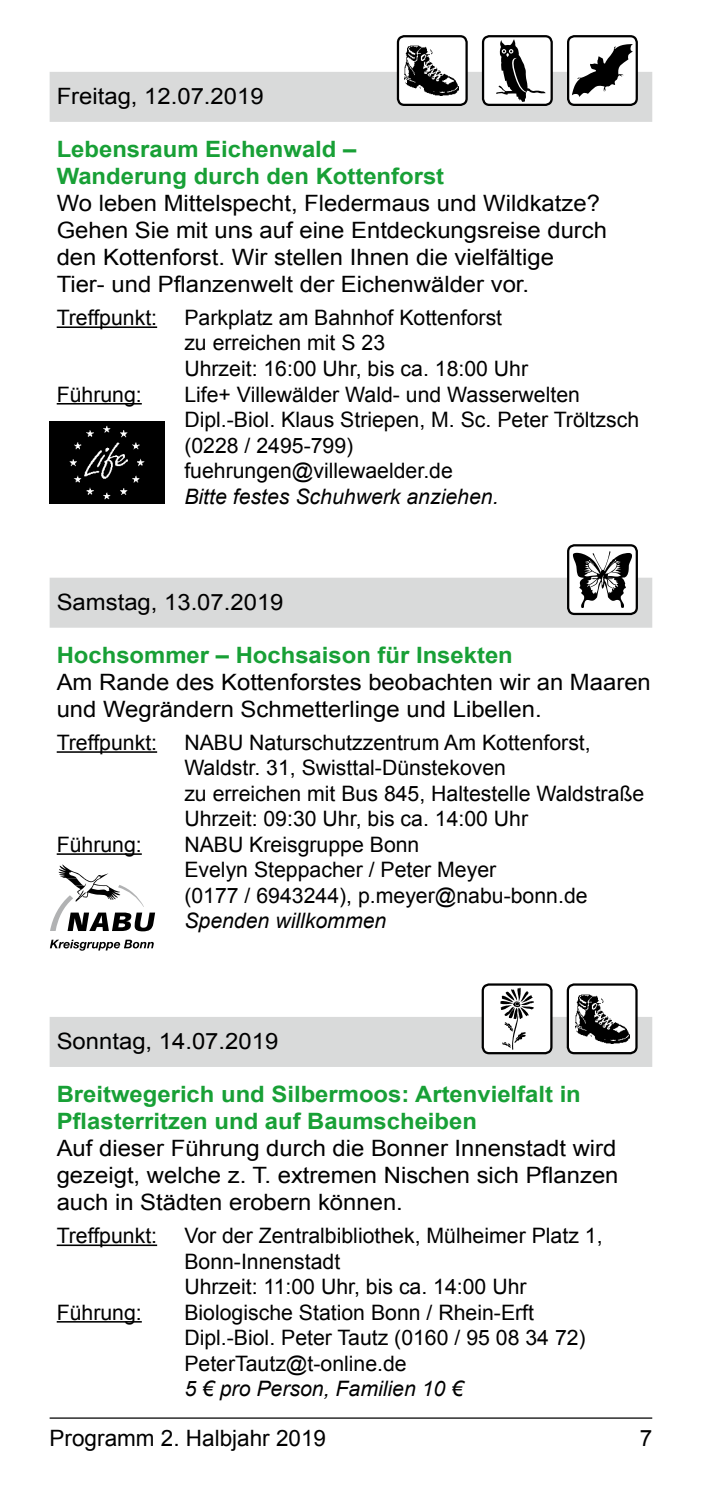
<style>
.page{position:relative;width:709px;height:1489px;background:#fff}
.page>*{position:absolute;margin:0;border:0;box-sizing:border-box;transform-origin:0 0}
.t1{font:22.5px/27px "Arial";color:#000;scale:1.06 1}
.t2{font:700 22.5px/27px "Arial";color:#18a036;scale:1.06 1}
.t3{font:22.5px "Arial";color:#000}
.t4{font:21.25px/25.5px "Arial";color:#000}
.t5{font:italic 21.25px "Arial";color:#000}
</style>
<div class="page">
<hr style="left:50px;top:1417px;width:602px;height:1px;background:#000">
<div style="left:50px;top:577px;width:602px;height:50px;background:#d9dada"></div>
<hr style="left:57px;top:751px;width:100px;height:1px;background:#000">
<hr style="left:57px;top:853px;width:85px;height:1px;background:#000">
<div style="left:568px;top:545px;width:69px;height:69px;background:#fff;border-radius:6px"></div>
<div style="left:567px;top:544px;width:71px;height:71px;border:2px solid #000;border-radius:6px"></div>
<svg style="left:573px;top:551px;width:59px;height:57px"></svg>
<svg style="left:50px;top:864px;width:105px;height:67px"></svg>
<svg style="left:50px;top:939px;width:104px;height:11px"></svg>
<div style="left:50px;top:1016px;width:602px;height:50px;background:#d9dada"></div>
<hr style="left:57px;top:1244px;width:100px;height:1px;background:#000">
<hr style="left:57px;top:1320px;width:85px;height:2px;background:#000">
<div style="left:483px;top:984px;width:68px;height:69px;background:#fff;border-radius:6px"></div>
<div style="left:481px;top:983px;width:71px;height:71px;border:2px solid #000;border-radius:6px"></div>
<svg style="left:500px;top:987px;width:34px;height:63px"></svg>
<div style="left:568px;top:984px;width:68px;height:69px;background:#fff;border-radius:6px"></div>
<div style="left:566px;top:983px;width:71px;height:71px;border:2px solid #000;border-radius:6px"></div>
<img style="left:575px;top:994px;width:54px;height:49px">
<div style="left:50px;top:72px;width:602px;height:50px;background:#d9dada"></div>
<hr style="left:57px;top:326px;width:100px;height:2px;background:#000">
<hr style="left:57px;top:403px;width:85px;height:1px;background:#000">
<img style="left:50px;top:421px;width:114px;height:82px">
<div style="left:398px;top:36px;width:68px;height:69px;background:#fff;border-radius:6px"></div>
<div style="left:397px;top:35px;width:71px;height:71px;border:2px solid #000;border-radius:6px"></div>
<img style="left:404px;top:46px;width:55px;height:50px">
<div style="left:483px;top:36px;width:68px;height:69px;background:#fff;border-radius:6px"></div>
<div style="left:482px;top:35px;width:71px;height:71px;border:2px solid #000;border-radius:6px"></div>
<svg style="left:496px;top:39px;width:49px;height:63px"></svg>
<div style="left:568px;top:36px;width:68px;height:69px;background:#fff;border-radius:6px"></div>
<div style="left:567px;top:35px;width:71px;height:71px;border:2px solid #000;border-radius:6px"></div>
<svg style="left:572px;top:44px;width:61px;height:53px"></svg>
<p class="t1" style="left:57px;top:83px;width:197px">Freitag, 12.07.2019</p>
<p class="t2" style="left:57px;top:136px;width:367px">Lebensraum Eichenwald –<br>Wanderung durch den Kottenforst</p>
<p class="t1" style="left:57px;top:190px;width:521px">Wo leben Mittelspecht, Fledermaus und Wildkatze?<br>Gehen Sie mit uns auf eine Entdeckungsreise durch den Kottenforst. Wir stellen Ihnen die vielfältige Tier- und Pflanzenwelt der Eichenwälder vor.</p>
<p class="t4" style="left:57px;top:305px;width:102px">Treffpunkt:</p>
<p class="t4" style="left:184px;top:305px;width:345px">Parkplatz am Bahnhof Kottenforst zu erreichen mit S 23<br>Uhrzeit: 16:00 Uhr, bis ca. 18:00 Uhr</p>
<p class="t4" style="left:57px;top:381px;width:87px">Führung:</p>
<p class="t4" style="left:184px;top:381px;width:456px">Life+ Villewälder Wald- und Wasserwelten Dipl.-Biol. Klaus Striepen, M. Sc. Peter Tröltzsch (0228 / 2495-799)<br>fuehrungen@villewaelder.de</p>
<p class="t5" style="left:184px;top:482px;width:316px">Bitte festes Schuhwerk anziehen.</p>
<p class="t1" style="left:57px;top:589px;width:215px">Samstag, 13.07.2019</p>
<p class="t2" style="left:57px;top:642px;width:432px">Hochsommer – Hochsaison für Insekten</p>
<p class="t1" style="left:57px;top:668px;width:562px">Am Rande des Kottenforstes beobachten wir an Maaren und Wegrändern Schmetterlinge und Libellen.</p>
<p class="t4" style="left:57px;top:729px;width:102px">Treffpunkt:</p>
<p class="t4" style="left:184px;top:729px;width:461px">NABU Naturschutzzentrum Am Kottenforst, Waldstr. 31, Swisttal-Dünstekoven<br>zu erreichen mit Bus 845, Haltestelle Waldstraße Uhrzeit: 09:30 Uhr, bis ca. 14:00 Uhr</p>
<p class="t4" style="left:57px;top:831px;width:87px">Führung:</p>
<p class="t4" style="left:184px;top:831px;width:405px">NABU Kreisgruppe Bonn<br>Evelyn Steppacher / Peter Meyer<br>(0177 / 6943244), p.meyer@nabu-bonn.de</p>
<p class="t5" style="left:184px;top:907px;width:203px">Spenden willkommen</p>
<p class="t1" style="left:57px;top:1028px;width:210px">Sonntag, 14.07.2019</p>
<p class="t2" style="left:57px;top:1081px;width:496px">Breitwegerich und Silbermoos: Artenvielfalt in<br>Pflasterritzen und auf Baumscheiben</p>
<p class="t1" style="left:57px;top:1134px;width:531px;text-align:justify">Auf dieser Führung durch die Bonner Innenstadt wird gezeigt, welche z. T. extremen Nischen sich Pflanzen auch in Städten erobern können.</p>
<p class="t4" style="left:57px;top:1222px;width:102px">Treffpunkt:</p>
<p class="t4" style="left:184px;top:1222px;width:420px">Vor der Zentralbibliothek, Mülheimer Platz 1,<br>Bonn-Innenstadt<br>Uhrzeit: 11:00 Uhr, bis ca. 14:00 Uhr</p>
<p class="t4" style="left:57px;top:1299px;width:87px">Führung:</p>
<p class="t4" style="left:184px;top:1299px;width:403px">Biologische Station Bonn / Rhein-Erft<br>Dipl.-Biol. Peter Tautz (0160 / 95 08 34 72)<br>PeterTautz@t-online.de</p>
<p class="t5" style="left:184px;top:1374px;width:280px">5 € pro Person, Familien 10 €</p>
<p class="t3" style="left:50px;top:1423px;width:278px">Programm 2. Halbjahr 2019</p>
<p class="t3" style="left:639px;top:1423px;width:14px">7</p>
</div>
